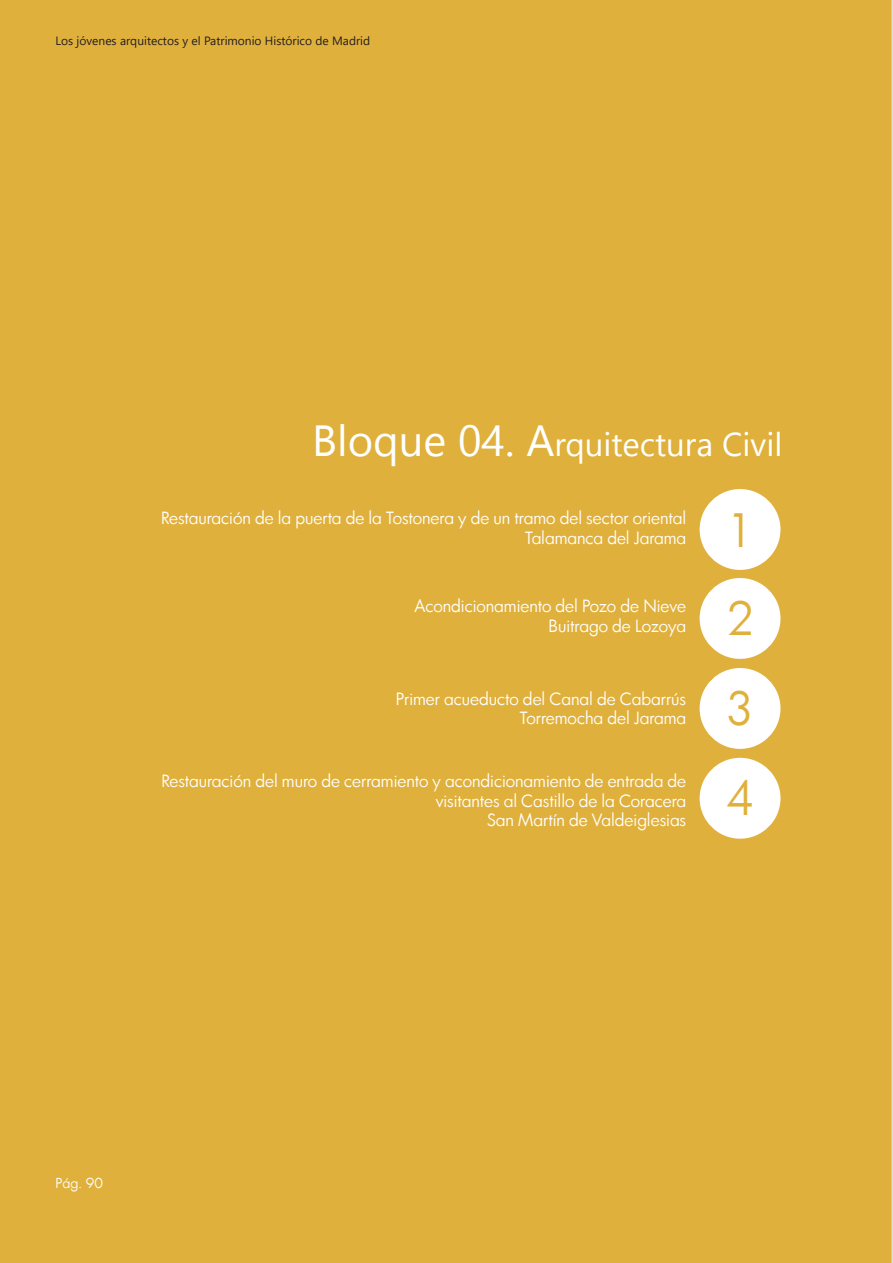
<style>
.page{position:relative;width:893px;height:1263px;background:#e0b03c}
.page>*{position:absolute;margin:0;border:0;box-sizing:border-box;transform-origin:0 0}
.t1{font:45px "Luz Sans";color:#e0b03c}
.t2{font:43.5px "Segoe UI Emoji";color:#fff}
.t3{font:16.5px/19.8px "Luz Sans";color:#fff;text-align:right}
.t4{font:13.5px "Luz Sans";color:#fff}
.t5{font:12px "Segoe UI";color:#231f20}
</style>
<div class="page">
<div style="left:700px;top:489px;width:80px;height:81px;background:#fff;border-radius:50%"></div>
<div style="left:700px;top:578px;width:80px;height:81px;background:#fff;border-radius:50%"></div>
<div style="left:700px;top:668px;width:80px;height:81px;background:#fff;border-radius:50%"></div>
<div style="left:700px;top:758px;width:80px;height:81px;background:#fff;border-radius:50%"></div>
<svg style="left:316px;top:426px;width:19px;height:30px"></svg>
<svg style="left:425px;top:434px;width:19px;height:23px"></svg>
<svg style="left:460px;top:425px;width:20px;height:32px"></svg>
<svg style="left:507px;top:452px;width:5px;height:5px"></svg>
<svg style="left:527px;top:426px;width:39px;height:30px"></svg>
<svg style="left:606px;top:432px;width:3px;height:24px"></svg>
<svg style="left:624px;top:439px;width:30px;height:18px"></svg>
<svg style="left:688px;top:439px;width:23px;height:18px"></svg>
<svg style="left:724px;top:432px;width:56px;height:25px"></svg>
<p class="t5" style="left:56px;top:31px;width:316px">Los jóvenes arquitectos y el Patrimonio Histórico de Madrid</p>
<p class="t2" style="left:337px;top:409px;width:88px">●□❑◆</p>
<p class="t2" style="left:482px;top:409px;width:205px">✔ ❑◆▼ ▼◆</p>
<p class="t3" style="left:161px;top:508px;width:527px">Restauración de la puerta de la Tostonera y de un tramo del sector oriental</p>
<p class="t3" style="left:525px;top:528px;width:163px">Talamanca del Jarama</p>
<p class="t3" style="left:414px;top:596px;width:273px">Acondicionamiento del Pozo de Nieve</p>
<p class="t3" style="left:549px;top:616px;width:139px">Buitrago de Lozoya</p>
<p class="t3" style="left:396px;top:688px;width:292px">Primer acueducto del Canal de Cabarrús</p>
<p class="t3" style="left:520px;top:708px;width:168px">Torremocha del Jarama</p>
<p class="t3" style="left:161px;top:771px;width:526px">Restauración del muro de cerramiento y acondicionamiento de entrada de visitantes al Castillo de la Coracera</p>
<p class="t3" style="left:487px;top:810px;width:200px">San Martín de Valdeiglesias</p>
<p class="t1" style="left:732px;top:500px;width:18px">1</p>
<p class="t1" style="left:727px;top:589px;width:29px">2</p>
<p class="t1" style="left:727px;top:679px;width:27px">3</p>
<p class="t1" style="left:727px;top:768px;width:29px">4</p>
<p class="t4" style="left:56px;top:1174px;width:49px">Pág. 90</p>
</div>
